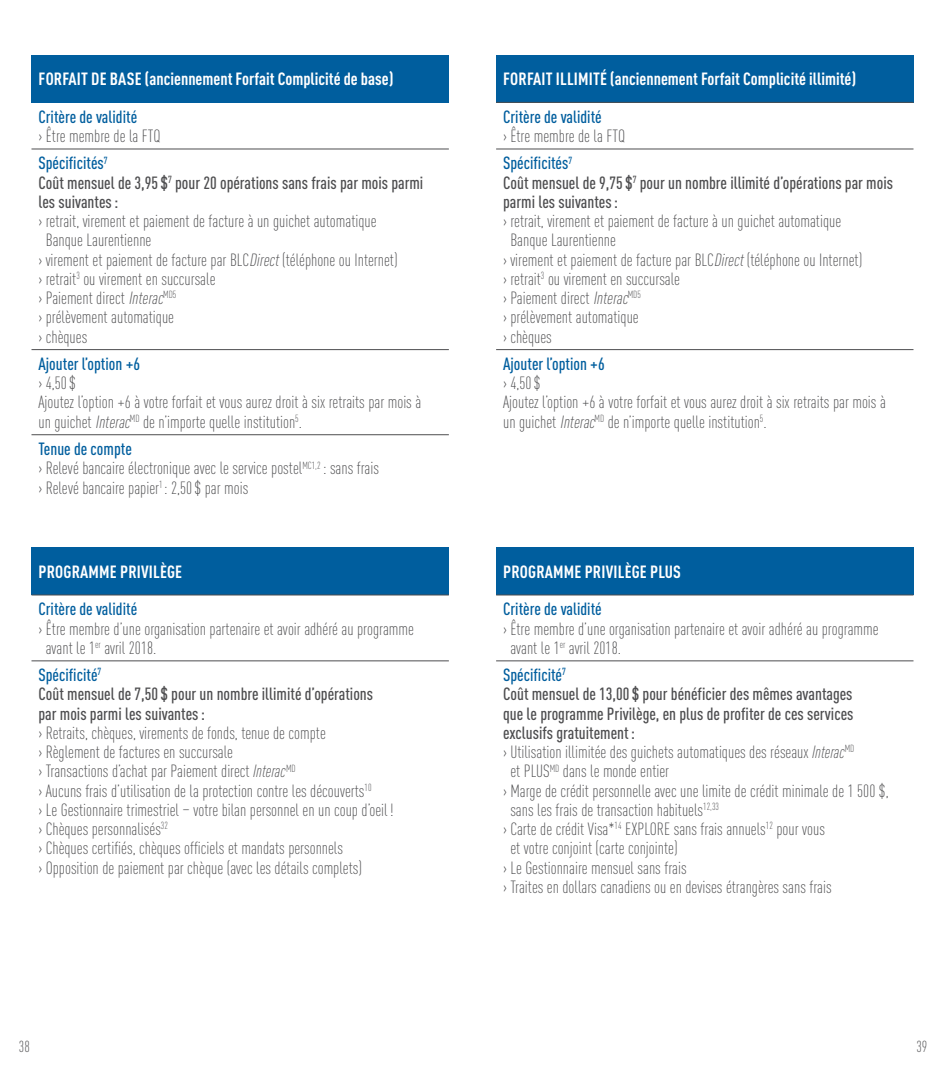
<style>
.page{position:relative;width:945px;height:1071px;background:#fff}
.page>*{position:absolute;margin:0;border:0;box-sizing:border-box;transform-origin:0 0}
.t1{font:300 condensed 17.5px/19.2px "DINOT";color:#4d4d4f}
.t2{font:500 condensed 17.5px/19.2px "DINOT";color:#4d4d4f}
.t3{font:700 condensed 17.5px "DINOT";color:#fff}
.t4{font:500 condensed 17.5px "DINOT";color:#005e9e}
.t5{font:300 condensed 15.75px "DINOT";color:#4d4d4f}
.s1{font-weight:500;color:#005e9e}
.s2{font-style:italic}
.s3{color:#005e9e}
</style>
<div class="page">
<div style="left:32px;top:55px;width:417px;height:47px;background:#005e9e"></div>
<hr style="left:32px;top:149px;width:417px;height:1px;background:#4d4d4f">
<hr style="left:32px;top:349px;width:417px;height:1px;background:#4d4d4f">
<hr style="left:32px;top:434px;width:417px;height:1px;background:#4d4d4f">
<div style="left:496px;top:55px;width:418px;height:47px;background:#005e9e"></div>
<hr style="left:496px;top:102px;width:418px;height:1px;background:#4d4d4f">
<hr style="left:496px;top:149px;width:418px;height:1px;background:#4d4d4f">
<hr style="left:496px;top:349px;width:418px;height:1px;background:#4d4d4f">
<div style="left:32px;top:548px;width:417px;height:47px;background:#005e9e"></div>
<hr style="left:32px;top:595px;width:417px;height:1px;background:#4d4d4f">
<hr style="left:32px;top:661px;width:417px;height:1px;background:#4d4d4f">
<div style="left:496px;top:548px;width:418px;height:47px;background:#005e9e"></div>
<hr style="left:496px;top:595px;width:418px;height:1px;background:#4d4d4f">
<hr style="left:496px;top:661px;width:418px;height:1px;background:#4d4d4f">
<p class="t3" style="left:39px;top:69px;width:356px">FORFAIT DE BASE (anciennement Forfait Complicité de base)</p>
<p class="t4" style="left:38px;top:106px;width:100px">Critère de validité</p>
<p class="t1" style="left:38px;top:122px;width:124px;line-height:27.3px">› Être membre de la FTQ<br><span class="s1">Spécificités</span><sup>7</sup></p>
<p class="t2" style="left:38px;top:173px;width:386px">Coût mensuel de 3,95 $<sup>7</sup> pour 20 opérations sans frais par mois parmi les suivantes:</p>
<p class="t1" style="left:38px;top:211px;width:340px">› retrait, virement et paiement de facture à un guichet automatique</p>
<p class="t1" style="left:46px;top:231px;width:107px">Banque Laurentienne</p>
<p class="t1" style="left:38px;top:250px;width:361px">› virement et paiement de facture par BLC<span class="s2">Direct</span>(téléphone ou Internet)</p>
<p class="t1" style="left:38px;top:269px;width:179px">› retrait<sup>3</sup> ou virement en succursale</p>
<p class="t1" style="left:38px;top:288px;width:139px">› Paiement direct <span class="s2">Interac</span><sup>MD5</sup></p>
<p class="t1" style="left:38px;top:308px;width:137px">› prélèvement automatique</p>
<p class="t1" style="left:38px;top:327px;width:50px">› chèques</p>
<p class="t4" style="left:38px;top:353px;width:103px">Ajouter l’option +6</p>
<p class="t1" style="left:38px;top:374px;width:384px">› 4,50$<br>Ajoutez l’option +6 à votre forfait et vous aurez droit à six retraits par mois à un guichet <span class="s2">Interac</span><sup>MD</sup> de n’importe quelle institution<sup>5</sup>.</p>
<p class="t1" style="left:38px;top:439px;width:342px"><span class="s1">Tenue de compte<br></span>› Relevé bancaire électronique avec le service postel<sup>MC1,2</sup> : sans frais › Relevé bancaire papier<sup>1</sup>: 2,50$ par mois</p>
<p class="t3" style="left:39px;top:561px;width:145px">PROGRAMME PRIVILÈGE</p>
<p class="t4" style="left:38px;top:599px;width:100px">Critère de validité</p>
<p class="t1" style="left:46px;top:619px;width:370px;text-indent:-7px">› Être membre d’une organisation partenaire et avoir adhéré au programme avant le 1<sup>er</sup> avril 2018.</p>
<p class="t2" style="left:38px;top:665px;width:336px"><span class="s3">Spécificité</span><sup>7<br></sup>Coût mensuel de 7,50 $ pour un nombre illimité d’opérations par mois parmi les suivantes:</p>
<p class="t1" style="left:38px;top:723px;width:357px">› Retraits, chèques, virements de fonds, tenue de compte<br>› Règlement de factures en succursale<br>› Transactions d’achat par Paiement direct <span class="s2">Interac</span><sup>MD<br></sup>› Aucuns frais d’utilisation de la protection contre les découverts<sup>10<br></sup>› Le Gestionnaire trimestriel – votre bilan personnel en un coup d’oeil ! › Chèques personnalisés<sup>32<br></sup>› Chèques certifiés, chèques officiels et mandats personnels<br>› Opposition de paiement par chèque (avec les détails complets)</p>
<p class="t3" style="left:503px;top:69px;width:354px">FORFAIT ILLIMITÉ (anciennement Forfait Complicité illimité)</p>
<p class="t4" style="left:503px;top:106px;width:100px">Critère de validité</p>
<p class="t1" style="left:503px;top:122px;width:124px;line-height:27.3px">› Être membre de la FTQ<br><span class="s1">Spécificités</span><sup>7</sup></p>
<p class="t2" style="left:503px;top:173px;width:391px">Coût mensuel de 9,75 $<sup>7</sup> pour un nombre illimité d’opérations par mois parmi les suivantes:</p>
<p class="t1" style="left:503px;top:211px;width:340px">› retrait, virement et paiement de facture à un guichet automatique</p>
<p class="t1" style="left:510px;top:231px;width:107px">Banque Laurentienne</p>
<p class="t1" style="left:503px;top:250px;width:361px">› virement et paiement de facture par BLC<span class="s2">Direct</span>(téléphone ou Internet)</p>
<p class="t1" style="left:503px;top:269px;width:179px">› retrait<sup>3</sup> ou virement en succursale</p>
<p class="t1" style="left:503px;top:288px;width:139px">› Paiement direct <span class="s2">Interac</span><sup>MD5</sup></p>
<p class="t1" style="left:503px;top:308px;width:137px">› prélèvement automatique</p>
<p class="t1" style="left:503px;top:327px;width:50px">› chèques</p>
<p class="t4" style="left:503px;top:353px;width:103px">Ajouter l’option +6</p>
<p class="t1" style="left:503px;top:374px;width:384px">› 4,50$<br>Ajoutez l’option +6 à votre forfait et vous aurez droit à six retraits par mois à un guichet <span class="s2">Interac</span><sup>MD</sup> de n’importe quelle institution<sup>5</sup>.</p>
<p class="t3" style="left:503px;top:561px;width:179px">PROGRAMME PRIVILÈGE PLUS</p>
<p class="t4" style="left:503px;top:599px;width:100px">Critère de validité</p>
<p class="t1" style="left:510px;top:619px;width:370px;text-indent:-7px">› Être membre d’une organisation partenaire et avoir adhéré au programme avant le 1<sup>er</sup> avril 2018.</p>
<p class="t4" style="left:503px;top:665px;width:64px">Spécificité<sup>7</sup></p>
<p class="t2" style="left:503px;top:684px;width:351px">Coût mensuel de 13,00 $ pour bénéficier des mêmes avantages</p>
<p class="t2" style="left:503px;top:704px;width:352px">que le programme Privilège, en plus de profiter de ces services</p>
<p class="t2" style="left:503px;top:723px;width:134px">exclusifs gratuitement:</p>
<p class="t1" style="left:503px;top:743px;width:353px">› Utilisation illimitée des guichets automatiques des réseaux <span class="s2">Interac</span><sup>MD</sup></p>
<p class="t1" style="left:510px;top:762px;width:160px">et PLUS<sup>MD</sup> dans le monde entier</p>
<p class="t1" style="left:503px;top:781px;width:387px">› Marge de crédit personnelle avec une limite de crédit minimale de 1 500 $,</p>
<p class="t1" style="left:510px;top:800px;width:210px">sans les frais de transaction habituels<sup>12,33</sup></p>
<p class="t1" style="left:503px;top:820px;width:323px">› Carte de crédit Visa*<sup>14</sup> EXPLORE sans frais annuels<sup>12</sup> pour vous</p>
<p class="t1" style="left:510px;top:839px;width:169px">et votre conjoint (carte conjointe)</p>
<p class="t1" style="left:503px;top:858px;width:185px">› Le Gestionnaire mensuel sans frais</p>
<p class="t1" style="left:503px;top:877px;width:330px">› Traites en dollars canadiens ou en devises étrangères sans frais</p>
<p class="t5" style="left:19px;top:1037px;width:12px">38</p>
<p class="t5" style="left:916px;top:1037px;width:12px">39</p>
</div>
